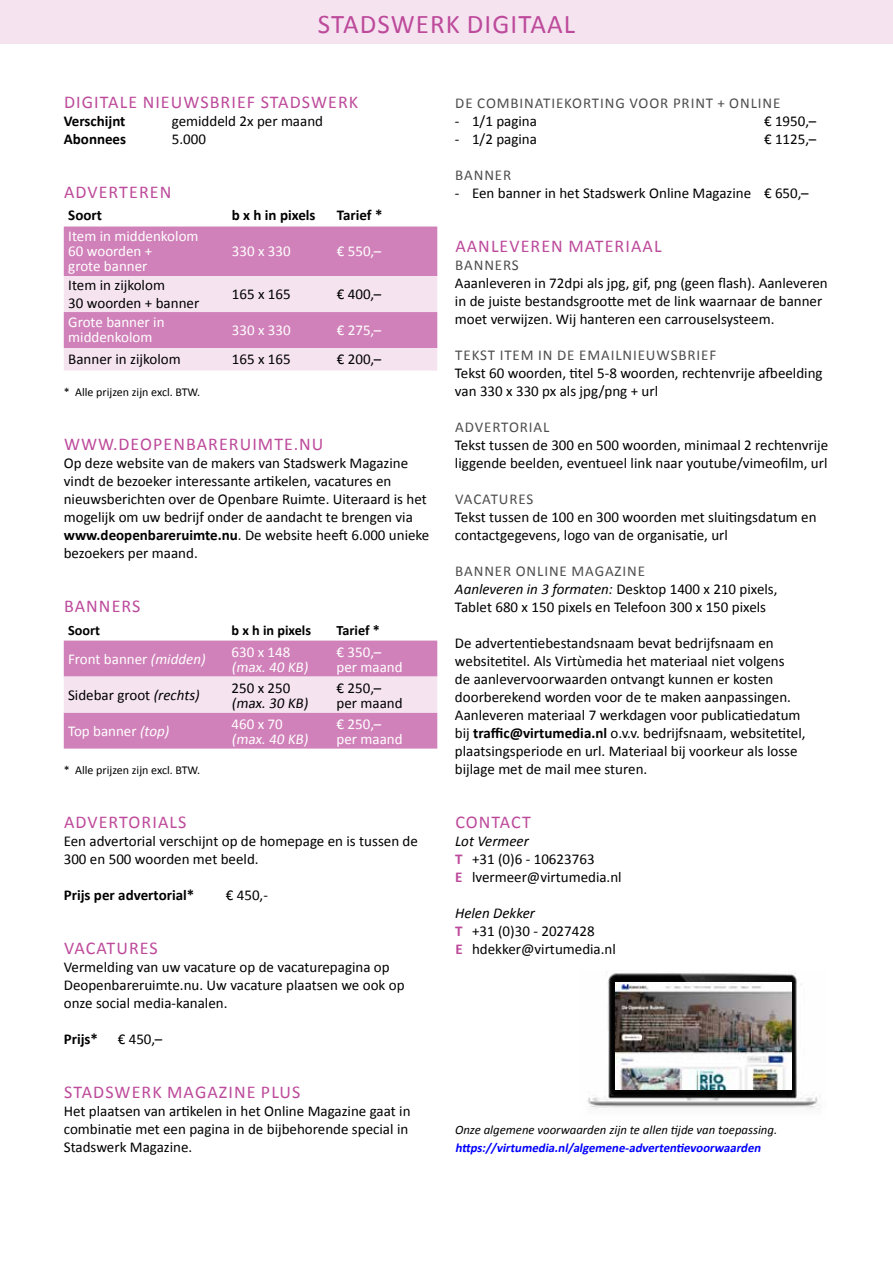
<style>
.page{position:relative;width:893px;height:1263px;background:#fff}
.page>*{position:absolute;margin:0;border:0;box-sizing:border-box;transform-origin:0 0}
.t1{font:27px "Calibri";letter-spacing:.04em;color:#bd4a9b}
.t2{font:18px "Calibri";letter-spacing:.06em;color:#bd4a9b}
.t3{font:15px/18px "Calibri";color:#000}
.t4{font:15px/15px "Calibri";color:#fff}
.t5{font:15px "Calibri";letter-spacing:.06em;color:#4d4d4d}
.t6{font:700 15px "Calibri";color:#000}
.t7{font:700 14.25px "Calibri";color:#000}
.t8{font:italic 12.75px "Calibri";color:#000}
.t9{font:italic 700 12.75px "Calibri";color:#00f}
.t10{font:12px "Calibri";color:#000}
.s1{font-weight:700}
.s2{font-style:italic}
.s3{color:#4d4d4d}
.s4{font-weight:700;color:#bd4a9b}
</style>
<div class="page">
<div style="left:0;top:0;width:893px;height:44px;background:#f5e4f0"></div>
<div style="left:64px;top:226px;width:373px;height:50px;background:#d181b9"></div>
<svg style="left:64px;top:276px;width:373px;height:94px;background:#e7beda"></svg>
<svg style="left:64px;top:640px;width:373px;height:108px;background:#dda3cc"></svg>
<img style="left:587px;top:971px;width:233px;height:138px">
<img style="left:616px;top:983px;width:175px;height:107px">
<h1 class="t1" style="left:318px;top:7px;width:259px">STADSWERK DIGITAAL</h1>
<p class="t2" style="left:64px;top:91px;width:296px">DIGITALE NIEUWSBRIEF STADSWERK</p>
<p class="t6" style="left:64px;top:111px;width:63px">Verschijnt</p>
<p class="t3" style="left:172px;top:112px;width:153px">gemiddeld 2x per maand</p>
<p class="t6" style="left:64px;top:129px;width:64px">Abonnees</p>
<p class="t3" style="left:172px;top:130px;width:36px">5.000</p>
<p class="t2" style="left:64px;top:181px;width:109px">ADVERTEREN</p>
<p class="t6" style="left:68px;top:206px;width:35px">Soort</p>
<p class="t6" style="left:232px;top:206px;width:85px">b x h in pixels</p>
<p class="t6" style="left:337px;top:206px;width:47px">Tarief *</p>
<p class="t4" style="left:68px;top:229px;width:132px">Item in middenkolom<br>60 woorden +<br>grote banner</p>
<p class="t4" style="left:232px;top:244px;width:60px">330 x 330</p>
<p class="t4" style="left:337px;top:244px;width:46px">€ 550,–</p>
<p class="t3" style="left:68px;top:276px;width:133px">Item in zijkolom<br>30 woorden + banner</p>
<p class="t3" style="left:232px;top:285px;width:60px">165 x 165</p>
<p class="t3" style="left:337px;top:285px;width:46px">€ 400,–</p>
<p class="t4" style="left:68px;top:315px;width:98px">Grote banner in middenkolom</p>
<p class="t4" style="left:232px;top:322px;width:60px">330 x 330</p>
<p class="t4" style="left:337px;top:322px;width:46px">€ 275,–</p>
<p class="t3" style="left:68px;top:350px;width:114px">Banner in zijkolom</p>
<p class="t3" style="left:232px;top:350px;width:60px">165 x 165</p>
<p class="t3" style="left:337px;top:350px;width:46px">€ 200,–</p>
<p class="t10" style="left:64px;top:384px;width:138px">* Alle prijzen zijn excl. BTW.</p>
<p class="t2" style="left:64px;top:433px;width:261px">WWW.DEOPENBARERUIMTE.NU</p>
<p class="t3" style="left:64px;top:454px;width:367px">Op deze website van de makers van Stadswerk Magazine vindt de bezoeker interessante artikelen, vacatures en nieuwsberichten over de Openbare Ruimte. Uiteraard is het mogelijk om uw bedrijf onder de aandacht te brengen via <span class="s1">www.deopenbareruimte.nu</span>. De website heeft 6.000 unieke bezoekers per maand.</p>
<p class="t2" style="left:64px;top:595px;width:78px">BANNERS</p>
<p class="t7" style="left:68px;top:621px;width:34px">Soort</p>
<p class="t7" style="left:232px;top:621px;width:81px">b x h in pixels</p>
<p class="t7" style="left:337px;top:621px;width:45px">Tarief *</p>
<p class="t4" style="left:68px;top:652px;width:139px">Front banner <span class="s2">(midden)</span></p>
<p class="t4" style="left:232px;top:644px;width:81px">630 x 148 (max.40 KB)</p>
<p class="t4" style="left:337px;top:644px;width:68px">€ 350,– per maand</p>
<p class="t3" style="left:68px;top:686px;width:133px">Sidebar groot <span class="s2">(rechts)</span></p>
<p class="t3" style="left:232px;top:680px;width:81px;line-height:15px">250 x 250 (max.30 KB)</p>
<p class="t3" style="left:337px;top:680px;width:68px;line-height:15px">€ 250,– per maand</p>
<p class="t4" style="left:68px;top:724px;width:103px">Top banner <span class="s2">(top)</span></p>
<p class="t4" style="left:232px;top:716px;width:81px">460 x 70 (max.40 KB)</p>
<p class="t4" style="left:337px;top:716px;width:68px">€ 250,– per maand</p>
<p class="t10" style="left:64px;top:762px;width:138px">* Alle prijzen zijn excl. BTW.</p>
<p class="t2" style="left:64px;top:811px;width:124px">ADVERTORIALS</p>
<p class="t3" style="left:64px;top:832px;width:356px">Een advertorial verschijnt op de homepage en is tussen de<br>300 en 500 woorden met beeld.</p>
<p class="t6" style="left:64px;top:885px;width:132px">Prijs per advertorial*</p>
<p class="t3" style="left:226px;top:886px;width:44px">€ 450,-</p>
<p class="t2" style="left:64px;top:937px;width:95px">VACATURES</p>
<p class="t3" style="left:64px;top:958px;width:342px">Vermelding van uw vacature op de vacaturepagina op<br>Deopenbareruimte.nu. Uw vacature plaatsen we ook op onze social media-kanalen.</p>
<p class="t6" style="left:64px;top:1029px;width:36px">Prijs*</p>
<p class="t3" style="left:118px;top:1030px;width:46px">€ 450,–</p>
<p class="t2" style="left:64px;top:1081px;width:238px">STADSWERK MAGAZINE PLUS</p>
<p class="t3" style="left:64px;top:1102px;width:348px">Het plaatsen van artikelen in het Online Magazine gaat in combinatie met een pagina in de bijbehorende special in<br>Stadswerk Magazine.</p>
<p class="t5" style="left:455px;top:94px;width:327px">DE COMBINATIEKORTING VOOR PRINT + ONLINE</p>
<p class="t3" style="left:455px;top:112px;width:84px">- 1/1 pagina</p>
<p class="t3" style="left:764px;top:112px;width:54px">€ 1950,–</p>
<p class="t3" style="left:455px;top:130px;width:84px">- 1/2 pagina</p>
<p class="t3" style="left:764px;top:130px;width:54px">€ 1125,–</p>
<p class="t5" style="left:455px;top:166px;width:57px">BANNER</p>
<p class="t3" style="left:455px;top:184px;width:355px">- Een banner in het Stadswerk Online Magazine € 650,–</p>
<p class="t2" style="left:455px;top:235px;width:208px">AANLEVEREN MATERIAAL</p>
<p class="t5" style="left:455px;top:256px;width:65px">BANNERS</p>
<p class="t3" style="left:455px;top:274px;width:374px">Aaanleveren in 72dpi als jpg, gif, png (geen flash). Aanleveren in de juiste bestandsgrootte met de link waarnaar de banner moet verwijzen. Wij hanteren een carrouselsysteem.</p>
<p class="t5" style="left:455px;top:346px;width:262px">TEKST ITEM IN DE EMAILNIEUWSBRIEF</p>
<p class="t3" style="left:455px;top:364px;width:369px">Tekst 60 woorden, titel 5-8 woorden, rechtenvrije afbeelding van 330 x 330 px als jpg/png + url</p>
<p class="t5" style="left:455px;top:418px;width:96px">ADVERTORIAL</p>
<p class="t3" style="left:455px;top:436px;width:375px">Tekst tussen de 300 en 500 woorden, minimaal 2 rechtenvrije liggende beelden, eventueel link naar youtube/vimeofilm, url</p>
<p class="t5" style="left:455px;top:490px;width:80px">VACATURES</p>
<p class="t3" style="left:455px;top:508px;width:363px">Tekst tussen de 100 en 300 woorden met sluitingsdatum en contactgegevens, logo van de organisatie, url</p>
<p class="t3" style="left:455px;top:562px;width:324px"><span class="s3">BANNER ONLINE MAGAZINE<br></span><span class="s2">Aanleveren in 3 formaten:</span> Desktop 1400 x 210 pixels,<br>Tablet 680 x 150 pixels en Telefoon 300 x 150 pixels</p>
<p class="t3" style="left:455px;top:634px;width:352px">De advertentiebestandsnaam bevat bedrijfsnaam en websitetitel. Als Virtùmedia het materiaal niet volgens<br>de aanlevervoorwaarden ontvangt kunnen er kosten doorberekend worden voor de te maken aanpassingen.<br>Aanleveren materiaal 7 werkdagen voor publicatiedatum bij <span class="s1">traffic@virtumedia.nl</span> o.v.v. bedrijfsnaam, websitetitel, plaatsingsperiode en url. Materiaal bij voorkeur als losse bijlage met de mail mee sturen.</p>
<p class="t2" style="left:455px;top:811px;width:77px">CONTACT</p>
<p class="t3" style="left:455px;top:832px;width:168px"><span class="s2">Lot Vermeer<br></span><span class="s4">T</span> +31 (0)6 - 10623763<br><span class="s4">E</span> lvermeer@virtumedia.nl</p>
<p class="t3" style="left:455px;top:904px;width:162px"><span class="s2">Helen Dekker<br></span><span class="s4">T</span> +31 (0)30 - 2027428<br><span class="s4">E</span> hdekker@virtumedia.nl</p>
<p class="t8" style="left:455px;top:1121px;width:324px">Onze algemene voorwaarden zijn te allen tijde van toepassing.</p>
<p class="t9" style="left:455px;top:1140px;width:310px">https://virtumedia.nl/algemene-advertentievoorwaarden</p>
</div>
